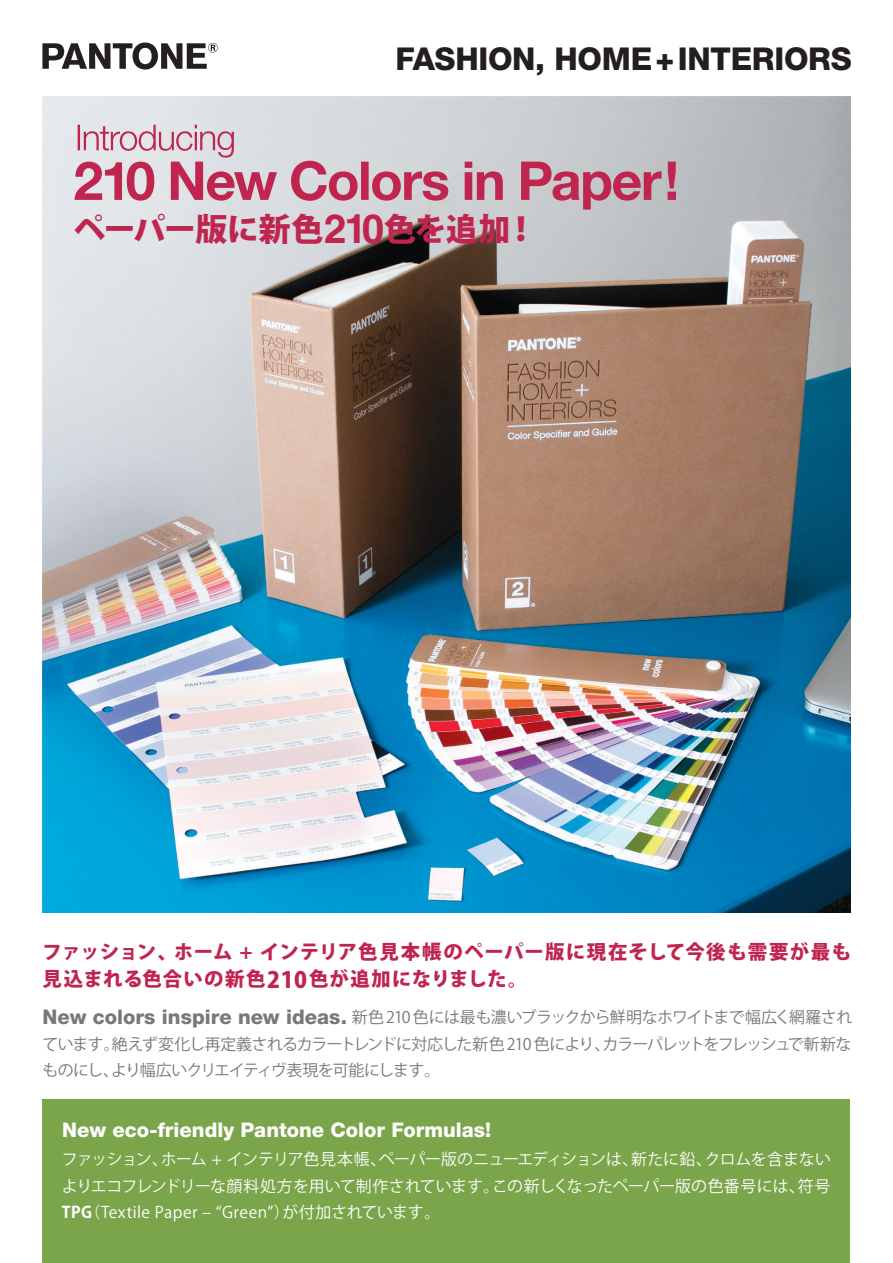
<style>
.page{position:relative;width:893px;height:1263px;background:#fff}
.page>*{position:absolute;margin:0;border:0;box-sizing:border-box;transform-origin:0 0}
.t1{font:800 31.95px "Koz Go Pro";letter-spacing:-.015em;color:#bf254f}
.t2{font:800 31.5px "Helvetica Neue";letter-spacing:-.01em;color:#231f20}
.t3{font:800 20.25px "Helvetica Neue LT Std";color:#fff}
.t4{font:800 19.5px/26.5px "Koz Go Pro";letter-spacing:.045em;color:#bf254f}
.t5{font:15.9px/26.5px "Koz Go Pro";letter-spacing:-.08em;color:#76787b;text-align:justify}
.t6{font:15.9px/26.5px "Koz Go Pro";letter-spacing:.02em;color:#fff;text-align:justify}
.s1{font-family:"Helvetica LT Std";font-weight:700;font-size:40.35px}
.s2{font-size:22.35px}
.s3{font-family:"Helvetica Neue LT Std";font-weight:800;font-size:20.25px}
.s4{font-weight:700}
</style>
<div class="page">
<svg style="left:42px;top:43px;width:176px;height:27px"></svg>
<img style="left:43px;top:97px;width:807px;height:816px">
<svg style="left:75px;top:125px;width:601px;height:85px;background:#ceb1bc"></svg>
<div style="left:43px;top:1099px;width:807px;height:164px;background:#7ba54b"></div>
<h2 class="t2" style="left:395px;top:40px;width:458px">FASHION, HOME+INTERIORS</h2>
<h1 class="t1" style="left:74px;top:208px;width:464px">ペーパー版に新色<span class="s1">210</span>色を追加！</h1>
<p class="t4" style="left:43px;top:940px;width:810px">ファッション、ホーム + インテリア色見本帳のペーパー版に現在そして今後も需要が最も見込まれる色合いの新色<span class="s2">210</span>色が追加になりました。</p>
<p class="t5" style="left:43px;top:1004px;width:811px"><span class="s3">New colors inspire new ideas.</span> 新色 210 色には最も濃いブラックから鮮明なホワイトまで幅広く網羅されています。絶えず変化し再定義されるカラートレンドに対応した新色 210 色により、カラーパレットをフレッシュで斬新なものにし、より幅広いクリエイティヴ表現を可能にします。</p>
<p class="t3" style="left:62px;top:1118px;width:431px">New eco-friendly Pantone Color Formulas!</p>
<p class="t6" style="left:62px;top:1146px;width:771px">ファッション、ホーム + インテリア色見本帳、ペーパー版のニューエディションは、新たに鉛、クロムを含まないよりエコフレンドリーな顔料処方を用いて制作されています。この新しくなったペーパー版の色番号には、符号<span class="s4">TPG</span>（Textile Paper ‒ “Green”）が付加されています。</p>
</div>
